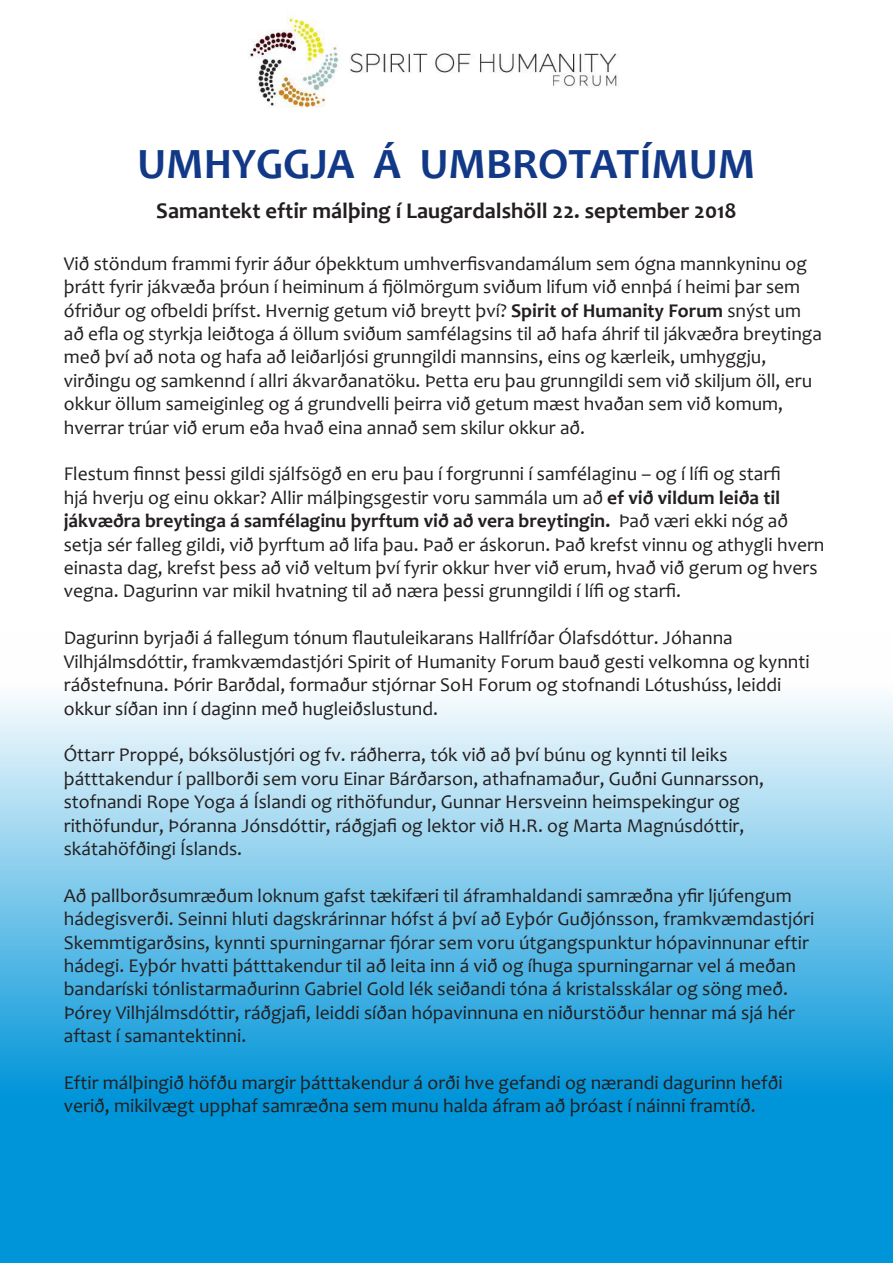
<style>
.page{position:relative;width:893px;height:1263px;background:#fff}
.page>*{position:absolute;margin:0;border:0;box-sizing:border-box;transform-origin:0 0}
.t1{font:700 43.5px "Candara";color:#123988}
.t2{font:700 22.5px "Candara";color:#231f20}
.t3{font:19.5px/23.4px "Candara";color:#231f20}
.s1{font-weight:700}
</style>
<div class="page">
<svg style="left:0;top:697px;width:893px;height:566px;background:#56b8e5"></svg>
<img style="left:248px;top:16px;width:369px;height:92px">
<h1 class="t1" style="left:138px;top:143px;width:619px">UMHYGGJA Á UMBROTATÍMUM</h1>
<p class="t2" style="left:156px;top:200px;width:582px">Samantekt eftir málþing í Laugardalshöll 22. september 2018</p>
<p class="t3" style="left:64px;top:252px;width:760px">Við stöndum frammi fyrir áður óþekktum umhverfisvandamálum sem ógna mannkyninu og þrátt fyrir jákvæða þróun í heiminum á fjölmörgum sviðum lifum við ennþá í heimi þar sem ófriður og ofbeldi þrífst. Hvernig getum við breytt því? <span class="s1">Spirit of Humanity Forum</span> snýst um að efla og styrkja leiðtoga á öllum sviðum samfélagsins til að hafa áhrif til jákvæðra breytinga með því að nota og hafa að leiðarljósi grunngildi mannsins, eins og kærleik, umhyggju, virðingu og samkennd í allri ákvarðanatöku. Þetta eru þau grunngildi sem við skiljum öll, eru okkur öllum sameiginleg og á grundvelli þeirra við getum mæst hvaðan sem við komum, hverrar trúar við erum eða hvað eina annað sem skilur okkur að.</p>
<p class="t3" style="left:64px;top:462px;width:762px">Flestum finnst þessi gildi sjálfsögð en eru þau í forgrunni í samfélaginu – og í lífi og starfi<br>hjá hverju og einu okkar? Allir málþingsgestir voru sammála um að <span class="s1">ef við vildum leiða til jákvæðra breytinga á samfélaginu þyrftum við að vera breytingin.</span> Það væri ekki nóg að setja sér falleg gildi, við þyrftum að lifa þau. Það er áskorun. Það krefst vinnu og athygli hvern einasta dag, krefst þess að við veltum því fyrir okkur hver við erum, hvað við gerum og hvers vegna. Dagurinn var mikil hvatning til að næra þessi grunngildi í lífi og starfi.</p>
<p class="t3" style="left:64px;top:626px;width:747px">Dagurinn byrjaði á fallegum tónum flautuleikarans Hallfríðar Ólafsdóttur. Jóhanna Vilhjálmsdóttir, framkvæmdastjóri Spirit of Humanity Forum bauð gesti velkomna og kynnti ráðstefnuna. Þórir Barðdal, formaður stjórnar SoH Forum og stofnandi Lótushúss, leiddi okkur síðan inn í daginn með hugleiðslustund.</p>
<p class="t3" style="left:64px;top:743px;width:702px">Óttarr Proppé, bóksölustjóri og fv. ráðherra, tók við að því búnu og kynnti til leiks þátttakendur í pallborði sem voru Einar Bárðarson, athafnamaður, Guðni Gunnarsson, stofnandi Rope Yoga á Íslandi og rithöfundur, Gunnar Hersveinn heimspekingur og rithöfundur, Þóranna Jónsdóttir, ráðgjafi og lektor við H.R. og Marta Magnúsdóttir, skátahöfðingi Íslands.</p>
<p class="t3" style="left:64px;top:883px;width:752px">Að pallborðsumræðum loknum gafst tækifæri til áframhaldandi samræðna yfir ljúfengum hádegisverði. Seinni hluti dagskrárinnar hófst á því að Eyþór Guðjónsson, framkvæmdastjóri Skemmtigarðsins, kynnti spurningarnar fjórar sem voru útgangspunktur hópavinnunar eftir hádegi. Eyþór hvatti þátttakendur til að leita inn á við og íhuga spurningarnar vel á meðan bandaríski tónlistarmaðurinn Gabriel Gold lék seiðandi tóna á kristalsskálar og söng með.<br>Þórey Vilhjálmsdóttir, ráðgjafi, leiddi síðan hópavinnuna en niðurstöður hennar má sjá hér aftast í samantektinni.</p>
<p class="t3" style="left:64px;top:1071px;width:721px">Eftir málþingið höfðu margir þátttakendur á orði hve gefandi og nærandi dagurinn hefði verið, mikilvægt upphaf samræðna sem munu halda áfram að þróast í náinni framtíð.</p>
</div>
